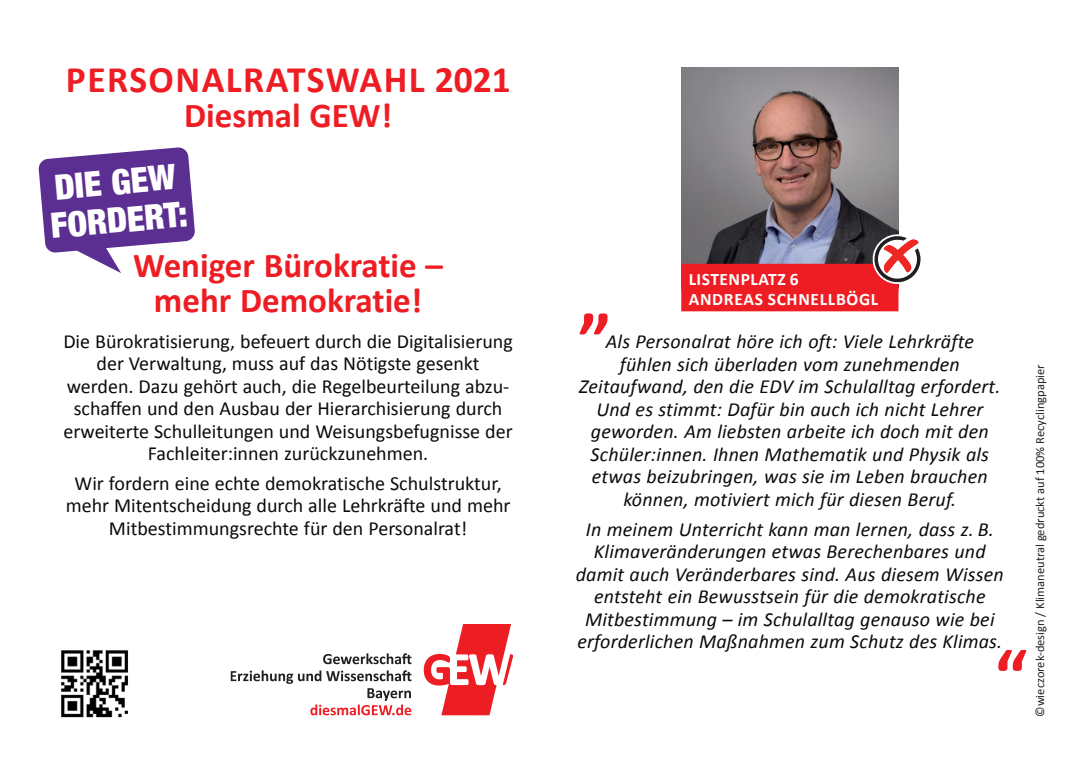
<style>
.page{position:relative;width:1078px;height:773px;background:#fff}
.page>*{position:absolute;margin:0;border:0;box-sizing:border-box;transform-origin:0 0}
.t1{font:700 75px "Calibri";color:#ee1d23}
.t2{font:700 37.5px "Calibri";letter-spacing:.04em;color:#ee1d23}
.t3{font:700 35px/35px "Calibri";color:#ee1d23;text-align:center}
.t4{font:900 condensed 35px/38px "Helvetica Neue LT Std";color:#fff}
.t5{font:italic 20px/22.5px "Calibri";letter-spacing:.01em;color:#090b0d;text-align:center}
.t6{font:20px/22.5px "Calibri";color:#090b0d;text-align:center}
.t7{font:700 17.5px/20px "Calibri";letter-spacing:.04em;color:#fff}
.t8{font:12.5px "Calibri";color:#231f20}
</style>
<div class="page">
<img style="left:61px;top:650px;width:67px;height:68px">
<svg style="left:423px;top:624px;width:90px;height:91px"></svg>
<svg style="left:323px;top:653px;width:88px;height:11px"></svg>
<svg style="left:230px;top:670px;width:181px;height:45px"></svg>
<svg style="left:38px;top:147px;width:157px;height:126px"></svg>
<img style="left:681px;top:67px;width:217px;height:197px">
<div style="left:681px;top:264px;width:217px;height:27px;background:#ee1d23"></div>
<div style="left:681px;top:284px;width:217px;height:27px;background:#ee1d23"></div>
<svg style="left:872px;top:234px;width:49px;height:50px"></svg>
<h2 class="t2" style="left:66px;top:55px;width:446px">PERSONALRATSWAHL 2021</h2>
<h3 class="t3" style="left:184px;top:98px;width:209px">Diesmal GEW!</h3>
<h3 class="t4" style="left:46px;top:168px;width:138px;rotate:-5deg">DIE GEW<br>FORDERT:</h3>
<h3 class="t3" style="left:133px;top:247px;width:311px">Weniger Bürokratie – mehr Demokratie!</h3>
<p class="t6" style="left:63px;top:329px;width:451px">Die Bürokratisierung, befeuert durch die Digitalisierung der Verwaltung, muss auf das Nötigste gesenkt werden. Dazu gehört auch, die Regelbeurteilung abzu&shy;schaffen und den Ausbau der Hierarchisierung durch erweiterte Schulleitungen und Weisungsbefugnisse der Fachleiter:innen zurückzunehmen.</p>
<p class="t6" style="left:66px;top:472px;width:446px">Wir fordern eine echte demokratische Schulstruktur, mehr Mitentscheidung durch alle Lehrkräfte und mehr<br>Mitbestimmungsrechte für den Personalrat!</p>
<p class="t7" style="left:688px;top:269px;width:191px">LISTENPLATZ 6<br>ANDREAS SCHNELLBÖGL</p>
<h1 class="t1" style="left:578px;top:251px;width:34px">„</h1>
<p class="t5" style="left:579px;top:329px;width:423px">Als Personalrat höre ich oft: Viele Lehrkräfte fühlen sich überladen vom zunehmenden Zeitaufwand, den die EDV im Schulalltag erfordert.<br>Und es stimmt: Dafür bin auch ich nicht Lehrer geworden. Am liebsten arbeite ich doch mit den Schüler:innen. Ihnen Mathematik und Physik als etwas beizubringen, was sie im Leben brauchen können, motiviert mich für diesen Beruf.</p>
<p class="t5" style="left:575px;top:517px;width:429px">In meinem Unterricht kann man lernen, dass z. B.<br>Klimaveränderungen etwas Berechenbares und damit auch Veränderbares sind. Aus diesem Wissen entsteht ein Bewusstsein für die demokratische Mitbestimmung – im Schulalltag genauso wie bei erforderlichen Maßnahmen zum Schutz des Klimas.</p>
<h1 class="t1" style="left:994px;top:628px;width:34px">“</h1>
<p class="t8" style="left:1031px;top:716px;width:354px;rotate:-90deg">©wieczorek-design / Klimaneutral gedruckt auf 100% Recyclingpapier</p>
</div>
